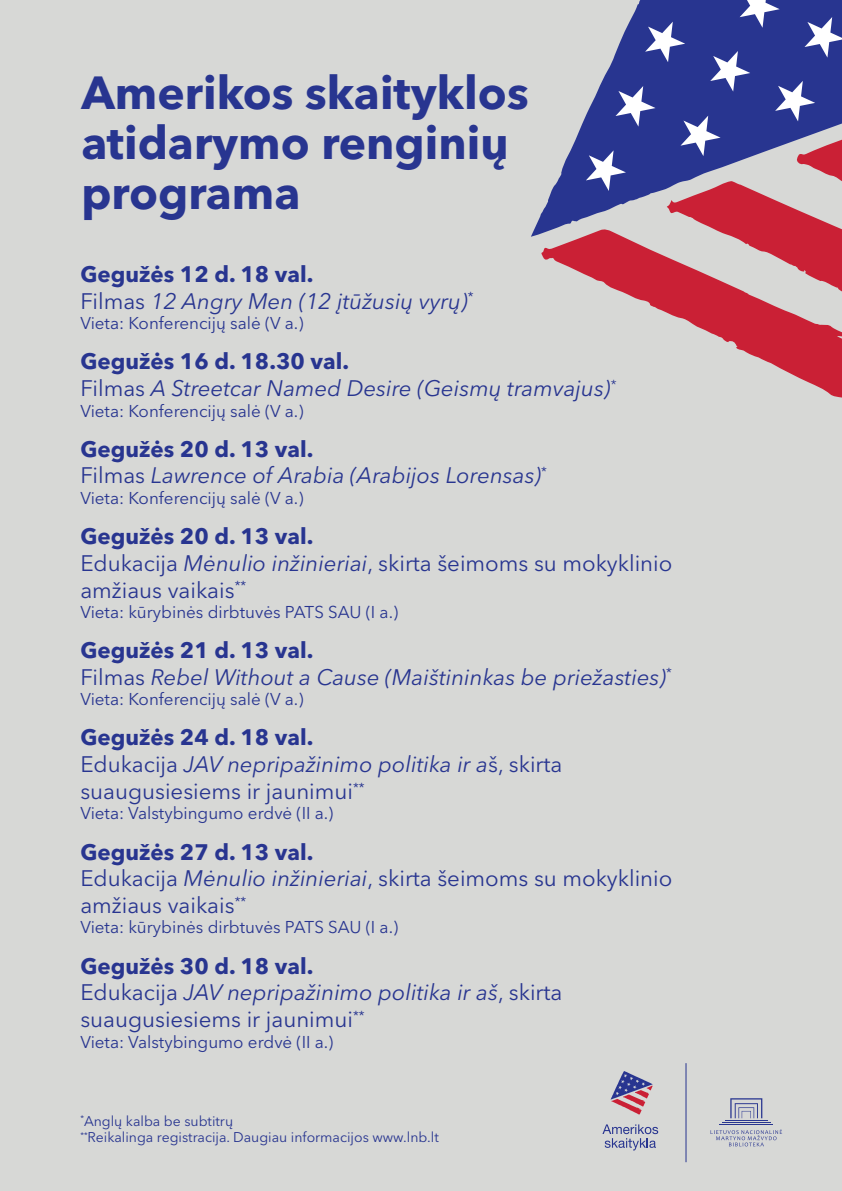
<style>
.page{position:relative;width:842px;height:1191px;background:#d7d8d6}
.page>*{position:absolute;margin:0;border:0;box-sizing:border-box;transform-origin:0 0}
.t1{font:700 46px/50px "Avenir Next LT Pro";color:#283590}
.t2{font:22.3px/26.7px "Avenir Next LT Pro";color:#283590}
.t3{font:italic 22.3px/26.7px "Avenir Next LT Pro";color:#283590}
.t4{font:17px "Avenir Next LT Pro";color:#283590}
.t5{font:14px/16.8px "Avenir Next LT Pro";color:#283590}
.s1{font-weight:700;font-style:normal}
.s2{font-style:normal}
.s3{font-weight:700}
.s4{font-style:italic}
</style>
<div class="page">
<svg style="left:531px;top:0;width:311px;height:237px;background:#6770ab"></svg>
<svg style="left:541px;top:228px;width:301px;height:170px;background:#d29ba0"></svg>
<svg style="left:667px;top:133px;width:175px;height:179px;background:#bc7a8d"></svg>
<svg style="left:602px;top:1124px;width:56px;height:26px"></svg>
<svg style="left:610px;top:1070px;width:43px;height:44px;background:#a991aa"></svg>
<svg style="left:730px;top:1098px;width:32px;height:20px"></svg>
<svg style="left:710px;top:1129px;width:72px;height:17px"></svg>
<hr style="left:725px;top:1120px;width:43px;height:1px;background:#283590">
<hr style="left:722px;top:1122px;width:48px;height:1px;background:#283590">
<hr style="left:720px;top:1124px;width:53px;height:1px;background:#283590">
<hr style="left:685px;top:1063px;width:1px;height:99px;background:#283590">
<h1 class="t1" style="left:81px;top:67px;width:449px">Amerikos skaityklos atidarymo renginių programa</h1>
<p class="t3" style="left:80px;top:261px;width:395px"><span class="s1">Gegužės 12 d. 18 val.<br></span><span class="s2">Filmas</span> 12 Angry Men (12 įtūžusių vyrų)<sup>*</sup></p>
<p class="t4" style="left:80px;top:313px;width:225px">Vieta: Konferencijų salė (V a.)</p>
<p class="t3" style="left:80px;top:348px;width:537px"><span class="s1">Gegužės 16 d. 18.30 val.<br></span><span class="s2">Filmas</span> A Streetcar Named Desire (Geismų tramvajus)<sup>*</sup></p>
<p class="t4" style="left:80px;top:400px;width:225px">Vieta: Konferencijų salė (V a.)</p>
<p class="t3" style="left:80px;top:435px;width:468px"><span class="s1">Gegužės 20 d. 13 val.<br></span><span class="s2">Filmas</span> Lawrence of Arabia (Arabijos Lorensas)<sup>*</sup></p>
<p class="t4" style="left:80px;top:488px;width:225px">Vieta: Konferencijų salė (V a.)</p>
<p class="t2" style="left:80px;top:523px;width:593px"><span class="s3">Gegužės 20 d. 13 val.<br></span>Edukacija <span class="s4">Mėnulio inžinieriai</span>, skirta šeimoms su mokyklinio amžiaus vaikais<sup>**</sup></p>
<p class="t4" style="left:80px;top:602px;width:319px">Vieta: kūrybinės dirbtuvės PATS SAU (I a.)</p>
<p class="t3" style="left:80px;top:637px;width:593px"><span class="s1">Gegužės 21 d. 13 val.<br></span><span class="s2">Filmas</span> Rebel Without a Cause (Maištininkas be priežasties)<sup>*</sup></p>
<p class="t4" style="left:80px;top:689px;width:225px">Vieta: Konferencijų salė (V a.)</p>
<p class="t2" style="left:80px;top:724px;width:483px"><span class="s3">Gegužės 24 d. 18 val.<br></span>Edukacija <span class="s4">JAV nepripažinimo politika ir a</span>š, skirta suaugusiesiems ir jaunimui<sup>**</sup></p>
<p class="t4" style="left:80px;top:803px;width:255px">Vieta: Valstybingumo erdvė (II a.)</p>
<p class="t2" style="left:80px;top:838px;width:593px"><span class="s3">Gegužės 27 d. 13 val.<br></span>Edukacija <span class="s4">Mėnulio inžinieriai</span>, skirta šeimoms su mokyklinio amžiaus vaikais<sup>**</sup></p>
<p class="t4" style="left:80px;top:917px;width:319px">Vieta: kūrybinės dirbtuvės PATS SAU (I a.)</p>
<p class="t2" style="left:80px;top:952px;width:483px"><span class="s3">Gegužės 30 d. 18 val.<br></span>Edukacija <span class="s4">JAV nepripažinimo politika ir aš</span>, skirta suaugusiesiems ir jaunimui<sup>**</sup></p>
<p class="t4" style="left:80px;top:1031px;width:255px">Vieta: Valstybingumo erdvė (II a.)</p>
<p class="t5" style="left:80px;top:1112px;width:360px"><sup>*</sup>Anglų kalba be subtitrų<br><sup>**</sup>Reikalinga registracija. Daugiau informacijos www.lnb.lt</p>
</div>
